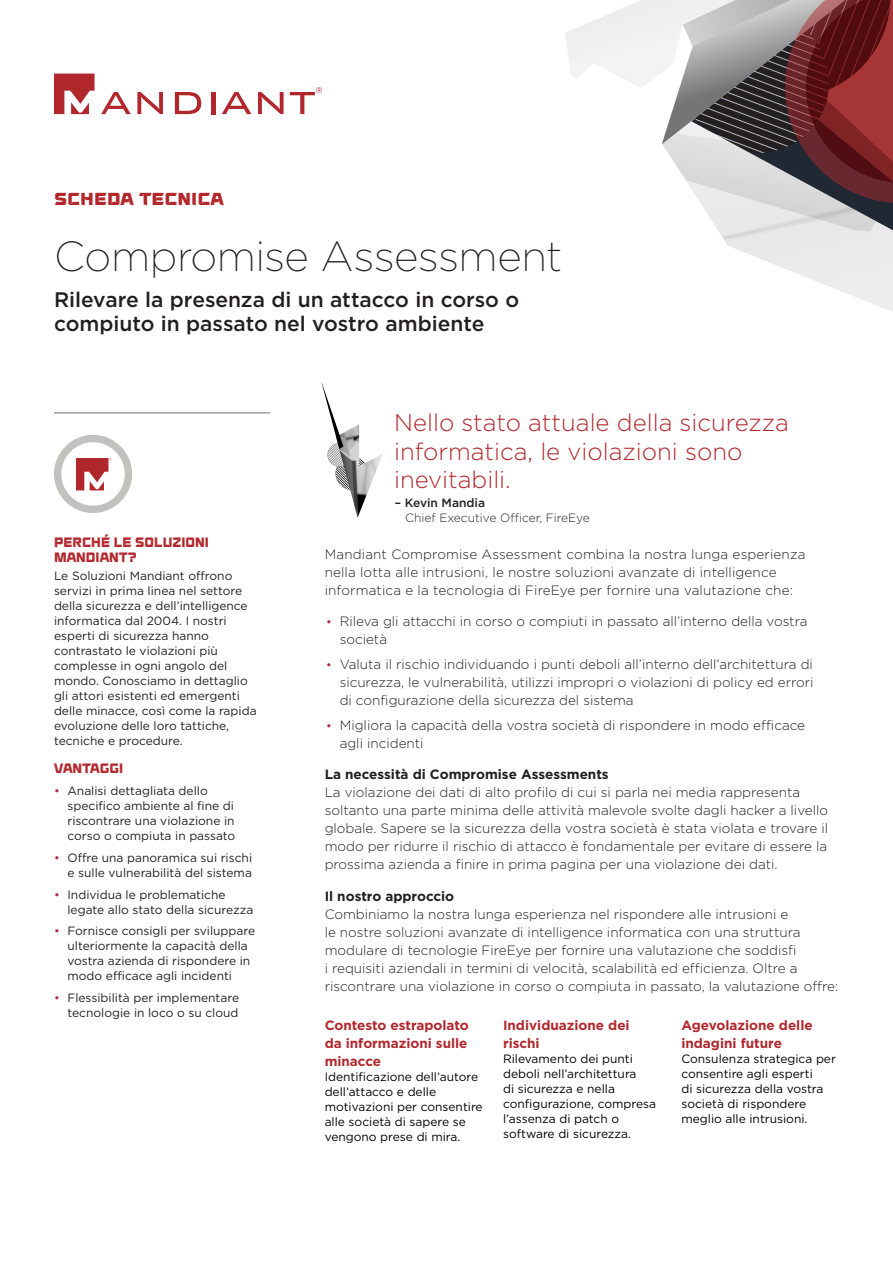
<style>
.page{position:relative;width:893px;height:1263px;background:#fff}
.page>*{position:absolute;margin:0;border:0;box-sizing:border-box;transform-origin:0 0}
.DS_Head_33_White{font:200 42px "Gotham";letter-spacing:-.01em;color:#231f20}
.t1{font:300 24px/28.5px "Gotham";color:#b3282d}
.DS_Head_11_White{font:500 21px/24px "Gotham";color:#231f20}
.t2{font:21px "Fire Eye Display U";color:#b2282d}
.Body_Text_9_12{font:300 13.5px/18px "Gotham";color:#231f20}
.Subhead_Level_2_Red{font:700 13.5px/18px "Gotham";color:#b2282d}
.Subhead_Level_1{font:700 13.5px "Gotham";color:#231f20}
.t3{font:13.5px/15px "Fire Eye Display U";color:#b2282d}
.Sidebar__bullet_poin{font:12px/15px "Gotham";color:#231f20}
.Body_Text_9_12-2{font:12px/15px "Gotham";color:#030000}
.Subhead_Level_1-2{font:300 12px/14.4px "Gotham";color:#231f20}
.s1{color:#b2282d}
.s2{font-weight:500}
.s3{font-weight:400;font-size:12px;color:#b2282d}
</style>
<div class="page">
<hr style="left:54px;top:413px;width:216px;height:1px;background:#231f20">
<svg style="left:565px;top:0;width:328px;height:312px"></svg>
<div style="left:54px;top:435px;width:78px;height:78px;background:#c1c1c0;border-radius:50%"></div>
<div style="left:61px;top:442px;width:64px;height:64px;background:#fff;border-radius:50%"></div>
<svg style="left:76px;top:458px;width:35px;height:32px"></svg>
<img style="left:350px;top:454px;width:33px;height:64px">
<svg style="left:322px;top:383px;width:47px;height:107px"></svg>
<svg style="left:101px;top:92px;width:30px;height:22px"></svg>
<svg style="left:137px;top:92px;width:26px;height:22px"></svg>
<svg style="left:175px;top:92px;width:26px;height:22px"></svg>
<hr style="left:211px;top:92px;width:4px;height:22px;background:#b1272c">
<svg style="left:222px;top:92px;width:29px;height:22px"></svg>
<svg style="left:258px;top:92px;width:26px;height:22px"></svg>
<svg style="left:54px;top:74px;width:41px;height:40px"></svg>
<svg style="left:290px;top:87px;width:32px;height:27px"></svg>
<p class="t2" style="left:54px;top:186px;width:171px">scheda tecnica</p>
<p class="DS_Head_33_White" style="left:54px;top:230px;width:510px">Compromise Assessment</p>
<p class="DS_Head_11_White" style="left:54px;top:288px;width:467px">Rilevare la presenza di un attacco in corso o compiuto in passato nel vostro ambiente</p>
<p class="t3" style="left:54px;top:535px;width:156px">PERCHÉ LE SOLUZIONI<br>MANDIANT?</p>
<p class="Sidebar__bullet_poin" style="left:54px;top:568px;width:204px">Le Soluzioni Mandiant offrono servizi in prima linea nel settore della sicurezza e dell’intelligence informatica dal 2004. I nostri esperti di sicurezza hanno contrastato le violazioni più complesse in ogni angolo del mondo. Conosciamo in dettaglio gli attori esistenti ed emergenti delle minacce, così come la rapida evoluzione delle loro tattiche, tecniche e procedure.</p>
<p class="t3" style="left:54px;top:761px;width:71px">VANTAGGI</p>
<p class="Sidebar__bullet_poin" style="left:68px;top:783px;width:169px;text-indent:-14px"><span class="s1">•</span> Analisi dettagliata dello specifico ambiente al fine di riscontrare una violazione in corso o compiuta in passato</p>
<p class="Sidebar__bullet_poin" style="left:54px;top:850px;width:200px;text-align:right"><span class="s1">•</span> Offre una panoramica sui rischi e sulle vulnerabilità del sistema</p>
<p class="Sidebar__bullet_poin" style="left:68px;top:886px;width:187px;text-indent:-14px"><span class="s1">•</span> Individua le problematiche legate allo stato della sicurezza</p>
<p class="Sidebar__bullet_poin" style="left:68px;top:923px;width:189px;text-indent:-14px"><span class="s1">•</span> Fornisce consigli per sviluppare ulteriormente la capacità della vostra azienda di rispondere in modo efficace agli incidenti</p>
<p class="Sidebar__bullet_poin" style="left:54px;top:990px;width:187px;text-align:right"><span class="s1">•</span> Flessibilità per implementare tecnologie in loco o su cloud</p>
<p class="t1" style="left:394px;top:408px;width:396px">Nello stato attuale della sicurezza informatica, le violazioni sono inevitabili.</p>
<p class="Subhead_Level_1-2" style="left:405px;top:495px;width:186px;text-indent:-10px"><span class="s2">– Kevin Mandia<br></span>Chief Executive Officer, FireEye</p>
<p class="Body_Text_9_12" style="left:325px;top:544px;width:482px">Mandiant Compromise Assessment combina la nostra lunga esperienza nella lotta alle intrusioni, le nostre soluzioni avanzate di intelligence informatica e la tecnologia di FireEye per fornire una valutazione che:</p>
<p class="Body_Text_9_12" style="left:340px;top:612px;width:469px;text-indent:-14px"><span class="s3">•</span> Rileva gli attacchi in corso o compiuti in passato all’interno della vostra società</p>
<p class="Body_Text_9_12" style="left:340px;top:655px;width:475px;text-align:justify;text-indent:-14px"><span class="s3">•</span> Valuta il rischio individuando i punti deboli all’interno dell’architettura di sicurezza, le vulnerabilità, utilizzi impropri o violazioni di policy ed errori di configurazione della sicurezza del sistema</p>
<p class="Body_Text_9_12" style="left:340px;top:715px;width:467px;text-indent:-14px"><span class="s3">•</span> Migliora la capacità della vostra società di rispondere in modo efficace agli incidenti</p>
<p class="Subhead_Level_1" style="left:325px;top:765px;width:286px">La necessità di Compromise Assessments</p>
<p class="Body_Text_9_12" style="left:325px;top:783px;width:505px">La violazione dei dati di alto profilo di cui si parla nei media rappresenta soltanto una parte minima delle attività malevole svolte dagli hacker a livello globale. Sapere se la sicurezza della vostra società è stata violata e trovare il modo per ridurre il rischio di attacco è fondamentale per evitare di essere la prossima azienda a finire in prima pagina per una violazione dei dati.</p>
<p class="Subhead_Level_1" style="left:325px;top:887px;width:131px">Il nostro approccio</p>
<p class="Body_Text_9_12" style="left:325px;top:904px;width:515px">Combiniamo la nostra lunga esperienza nel rispondere alle intrusioni e<br>le nostre soluzioni avanzate di intelligence informatica con una struttura modulare di tecnologie FireEye per fornire una valutazione che soddisfi<br>i requisiti aziendali in termini di velocità, scalabilità ed efficienza. Oltre a riscontrare una violazione in corso o compiuta in passato, la valutazione offre:</p>
<p class="Subhead_Level_2_Red" style="left:325px;top:1016px;width:146px;text-align:justify">Contesto estrapolato da informazioni sulle minacce</p>
<p class="Body_Text_9_12-2" style="left:325px;top:1069px;width:160px">Identificazione dell’autore dell’attacco e delle motivazioni per consentire alle società di sapere se vengono prese di mira.</p>
<p class="Subhead_Level_2_Red" style="left:503px;top:1016px;width:128px">Individuazione dei rischi</p>
<p class="Body_Text_9_12-2" style="left:503px;top:1051px;width:155px">Rilevamento dei punti deboli nell’architettura<br>di sicurezza e nella configurazione, compresa l’assenza di patch o software di sicurezza.</p>
<p class="Subhead_Level_2_Red" style="left:681px;top:1016px;width:133px">Agevolazione delle indagini future</p>
<p class="Body_Text_9_12-2" style="left:681px;top:1051px;width:156px">Consulenza strategica per consentire agli esperti<br>di sicurezza della vostra società di rispondere meglio alle intrusioni.</p>
</div>
